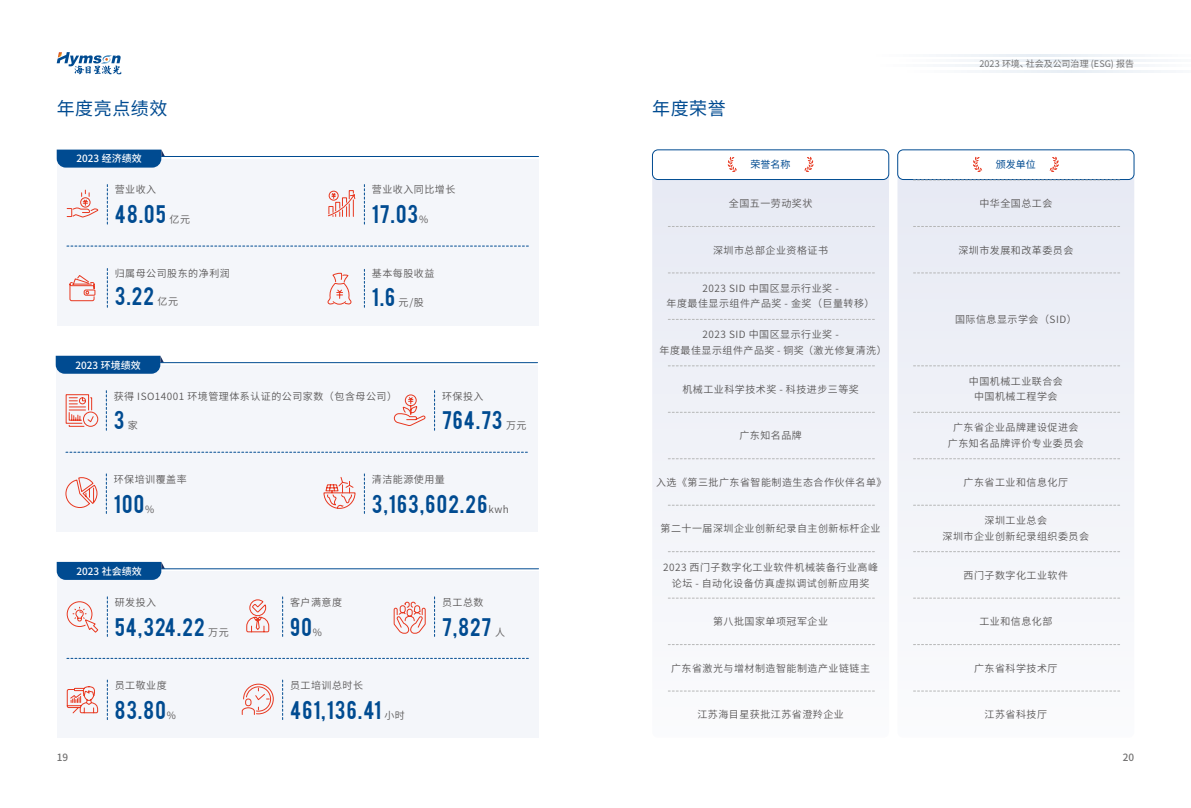
<style>
.page{position:relative;width:1191px;height:808px;background:#fff}
.page>*{position:absolute;margin:0;border:0;box-sizing:border-box;transform-origin:0 0}
.t1{font:20px "Bebas";letter-spacing:.05em;color:#004b91}
.t2{font:18px "Source Han Sans CN";letter-spacing:.03em;color:#004b91}
.t3{font:10px/15.3px "Source Han Sans CN";letter-spacing:.05em;color:#595757;text-align:center}
.t4{font:500 10px "Source Han Sans CN";color:#fff}
.t5{font:10px "Source Han Sans CN";color:#004b91}
.t6{font:500 10px "Source Han Sans CN";color:#727171}
.t7{font:9px "Source Han Sans CN";letter-spacing:.005em;color:#727171}
.s1{font-family:"Source Han Sans CN";font-size:10px;color:#595757}
</style>
<div class="page">
<hr style="left:869px;top:54px;width:322px;height:2px;background:#004b91">
<hr style="left:893px;top:59px;width:298px;height:3px;background:#004b91">
<hr style="left:873px;top:65px;width:318px;height:2px;background:#004b91">
<hr style="left:901px;top:70px;width:290px;height:2px;background:#004b91">
<svg style="left:57px;top:52px;width:64px;height:22px"></svg>
<div style="left:652px;top:177px;width:237px;height:515px;background:#f0f2f8"></div>
<div style="left:897px;top:177px;width:237px;height:515px;background:#f0f2f8"></div>
<div style="left:652px;top:150px;width:236px;height:30px;background:#fff;border-radius:6px"></div>
<div style="left:652px;top:150px;width:237px;height:30px;border:1px solid #004b91;border-radius:6px"></div>
<div style="left:897px;top:150px;width:237px;height:30px;background:#fff;border-radius:6px"></div>
<div style="left:897px;top:150px;width:237px;height:30px;border:1px solid #004b91;border-radius:6px"></div>
<svg style="left:668px;top:226px;width:206px;height:1px"></svg>
<svg style="left:668px;top:273px;width:206px;height:1px"></svg>
<svg style="left:668px;top:319px;width:206px;height:1px"></svg>
<svg style="left:668px;top:366px;width:206px;height:1px"></svg>
<svg style="left:668px;top:412px;width:206px;height:1px"></svg>
<svg style="left:668px;top:458px;width:206px;height:1px"></svg>
<svg style="left:668px;top:505px;width:206px;height:1px"></svg>
<svg style="left:668px;top:551px;width:206px;height:1px"></svg>
<svg style="left:668px;top:598px;width:206px;height:1px"></svg>
<svg style="left:668px;top:644px;width:206px;height:1px"></svg>
<svg style="left:668px;top:691px;width:206px;height:1px"></svg>
<svg style="left:913px;top:226px;width:206px;height:1px"></svg>
<svg style="left:913px;top:273px;width:206px;height:1px"></svg>
<svg style="left:913px;top:366px;width:206px;height:1px"></svg>
<svg style="left:913px;top:412px;width:206px;height:1px"></svg>
<svg style="left:913px;top:458px;width:206px;height:1px"></svg>
<svg style="left:913px;top:505px;width:206px;height:1px"></svg>
<svg style="left:913px;top:551px;width:206px;height:1px"></svg>
<svg style="left:913px;top:598px;width:206px;height:1px"></svg>
<svg style="left:913px;top:644px;width:206px;height:1px"></svg>
<svg style="left:913px;top:691px;width:206px;height:1px"></svg>
<svg style="left:913px;top:180px;width:206px;height:1px"></svg>
<div style="left:57px;top:159px;width:481px;height:166px;background:#f4f6fa"></div>
<svg style="left:57px;top:150px;width:108px;height:18px;background:#105697"></svg>
<hr style="left:161px;top:156px;width:377px;height:1px;background:#004b91">
<svg style="left:107px;top:185px;width:1px;height:39px"></svg>
<svg style="left:66px;top:189px;width:33px;height:29px"></svg>
<svg style="left:67px;top:246px;width:461px;height:1px"></svg>
<svg style="left:364px;top:185px;width:1px;height:39px"></svg>
<svg style="left:327px;top:190px;width:29px;height:27px"></svg>
<svg style="left:107px;top:268px;width:1px;height:39px"></svg>
<svg style="left:69px;top:275px;width:27px;height:27px"></svg>
<svg style="left:364px;top:269px;width:1px;height:38px"></svg>
<svg style="left:327px;top:272px;width:25px;height:33px"></svg>
<div style="left:56px;top:365px;width:481px;height:167px;background:#f4f6fa"></div>
<svg style="left:56px;top:356px;width:108px;height:18px;background:#0e5496"></svg>
<hr style="left:160px;top:362px;width:377px;height:1px;background:#004b91">
<svg style="left:66px;top:452px;width:461px;height:1px"></svg>
<svg style="left:106px;top:391px;width:1px;height:39px"></svg>
<svg style="left:65px;top:394px;width:34px;height:33px"></svg>
<svg style="left:434px;top:391px;width:1px;height:39px"></svg>
<svg style="left:393px;top:394px;width:33px;height:32px"></svg>
<svg style="left:106px;top:474px;width:1px;height:39px"></svg>
<svg style="left:65px;top:477px;width:33px;height:31px"></svg>
<svg style="left:364px;top:474px;width:1px;height:39px"></svg>
<svg style="left:323px;top:477px;width:33px;height:32px"></svg>
<div style="left:57px;top:571px;width:481px;height:167px;background:#f4f6fa"></div>
<svg style="left:57px;top:562px;width:108px;height:18px;background:#0c5395"></svg>
<hr style="left:161px;top:568px;width:377px;height:1px;background:#004b91">
<svg style="left:67px;top:658px;width:461px;height:1px"></svg>
<svg style="left:107px;top:597px;width:1px;height:39px"></svg>
<svg style="left:66px;top:601px;width:33px;height:32px"></svg>
<svg style="left:282px;top:597px;width:1px;height:39px"></svg>
<svg style="left:246px;top:599px;width:24px;height:34px"></svg>
<svg style="left:434px;top:597px;width:1px;height:39px"></svg>
<svg style="left:393px;top:601px;width:33px;height:33px"></svg>
<svg style="left:107px;top:680px;width:1px;height:39px"></svg>
<svg style="left:66px;top:686px;width:33px;height:28px"></svg>
<svg style="left:282px;top:680px;width:1px;height:39px"></svg>
<svg style="left:241px;top:683px;width:33px;height:32px"></svg>
<svg style="left:804px;top:157px;width:9px;height:15px"></svg>
<svg style="left:727px;top:157px;width:10px;height:15px"></svg>
<svg style="left:1049px;top:157px;width:9px;height:15px"></svg>
<svg style="left:973px;top:157px;width:9px;height:15px"></svg>
<h2 class="t2" style="left:57px;top:98px;width:112px">年度亮点绩效</h2>
<h2 class="t2" style="left:652px;top:98px;width:75px">年度荣誉</h2>
<p class="t7" style="left:979px;top:58px;width:156px">2023 环境、社会及公司治理 (ESG) 报告</p>
<p class="t4" style="left:76px;top:153px;width:67px">2023 经济绩效</p>
<p class="t3" style="left:115px;top:182px;width:43px">营业收入</p>
<h1 class="t1" style="left:115px;top:200px;width:77px">48.05 <span class="s1">亿元</span></h1>
<p class="t3" style="left:115px;top:265px;width:117px">归属母公司股东的净利润</p>
<h1 class="t1" style="left:115px;top:282px;width:65px">3.22 <span class="s1">亿元</span></h1>
<p class="t3" style="left:372px;top:182px;width:85px">营业收入同比增长</p>
<h1 class="t1" style="left:372px;top:200px;width:58px">17.03<span class="s1">%</span></h1>
<p class="t3" style="left:372px;top:265px;width:64px">基本每股收益</p>
<h1 class="t1" style="left:372px;top:283px;width:53px">1.6 <span class="s1">元/股</span></h1>
<p class="t4" style="left:75px;top:359px;width:67px">2023 环境绩效</p>
<p class="t3" style="left:114px;top:388px;width:285px">获得 ISO14001 环境管理体系认证的公司家数（包含母公司）</p>
<h1 class="t1" style="left:114px;top:406px;width:26px">3 <span class="s1">家</span></h1>
<p class="t3" style="left:442px;top:388px;width:43px">环保投入</p>
<h1 class="t1" style="left:442px;top:406px;width:86px">764.73 <span class="s1">万元</span></h1>
<p class="t3" style="left:114px;top:472px;width:74px">环保培训覆盖率</p>
<h1 class="t1" style="left:114px;top:489px;width:42px">100<span class="s1">%</span></h1>
<p class="t4" style="left:76px;top:565px;width:67px">2023 社会绩效</p>
<p class="t3" style="left:115px;top:595px;width:43px">研发投入</p>
<h1 class="t1" style="left:115px;top:612px;width:115px">54,324.22 <span class="s1">万元</span></h1>
<p class="t3" style="left:115px;top:678px;width:54px">员工敬业度</p>
<h1 class="t1" style="left:115px;top:695px;width:63px">83.80<span class="s1">%</span></h1>
<p class="t3" style="left:372px;top:472px;width:74px">清洁能源使用量</p>
<h1 class="t1" style="left:372px;top:489px;width:138px">3,163,602.26<span class="s1">kwh</span></h1>
<p class="t3" style="left:290px;top:595px;width:53px">客户满意度</p>
<h1 class="t1" style="left:290px;top:612px;width:33px">90<span class="s1">%</span></h1>
<p class="t3" style="left:442px;top:595px;width:43px">员工总数</p>
<h1 class="t1" style="left:442px;top:612px;width:65px">7,827 <span class="s1">人</span></h1>
<p class="t3" style="left:290px;top:678px;width:74px">员工培训总时长</p>
<h1 class="t1" style="left:290px;top:695px;width:116px">461,136.41 <span class="s1">小时</span></h1>
<p class="t5" style="left:750px;top:159px;width:41px">荣誉名称</p>
<p class="t5" style="left:995px;top:159px;width:41px">颁发单位</p>
<p class="t3" style="left:729px;top:196px;width:85px">全国五一劳动奖状</p>
<p class="t3" style="left:713px;top:242px;width:116px">深圳市总部企业资格证书</p>
<p class="t3" style="left:666px;top:281px;width:209px">2023 SID 中国区显示行业奖 -<br>年度最佳显示组件产品奖 - 金奖（巨量转移）</p>
<p class="t3" style="left:659px;top:327px;width:229px">2023 SID 中国区显示行业奖 -<br>年度最佳显示组件产品奖 - 铜奖（激光修复清洗）</p>
<p class="t3" style="left:682px;top:382px;width:178px">机械工业科学技术奖 - 科技进步三等奖</p>
<p class="t3" style="left:739px;top:428px;width:64px">广东知名品牌</p>
<p class="t3" style="left:656px;top:475px;width:232px">入选《第三批广东省智能制造生态合作伙伴名单》</p>
<p class="t3" style="left:660px;top:521px;width:221px">第二十一届深圳企业创新纪录自主创新标杆企业</p>
<p class="t3" style="left:663px;top:559px;width:216px;line-height:16px">2023 西门子数字化工业软件机械装备行业高峰论坛 - 自动化设备仿真虚拟调试创新应用奖</p>
<p class="t3" style="left:713px;top:614px;width:116px">第八批国家单项冠军企业</p>
<p class="t3" style="left:671px;top:660px;width:200px">广东省激光与增材制造智能制造产业链链主</p>
<p class="t3" style="left:697px;top:707px;width:148px">江苏海目星获批江苏省澄羚企业</p>
<p class="t3" style="left:979px;top:196px;width:74px">中华全国总工会</p>
<p class="t3" style="left:958px;top:242px;width:116px">深圳市发展和改革委员会</p>
<p class="t3" style="left:955px;top:312px;width:123px">国际信息显示学会（SID）</p>
<p class="t3" style="left:968px;top:374px;width:95px">中国机械工业联合会中国机械工程学会</p>
<p class="t3" style="left:947px;top:420px;width:137px">广东省企业品牌建设促进会广东知名品牌评价专业委员会</p>
<p class="t3" style="left:963px;top:475px;width:106px">广东省工业和信息化厅</p>
<p class="t3" style="left:942px;top:513px;width:148px">深圳工业总会<br>深圳市企业创新纪录组织委员会</p>
<p class="t3" style="left:963px;top:568px;width:106px">西门子数字化工业软件</p>
<p class="t3" style="left:979px;top:614px;width:74px">工业和信息化部</p>
<p class="t3" style="left:974px;top:660px;width:85px">广东省科学技术厅</p>
<p class="t3" style="left:984px;top:707px;width:64px">江苏省科技厅</p>
<p class="t6" style="left:57px;top:752px;width:13px">19</p>
<p class="t6" style="left:1122px;top:752px;width:13px">20</p>
</div>
